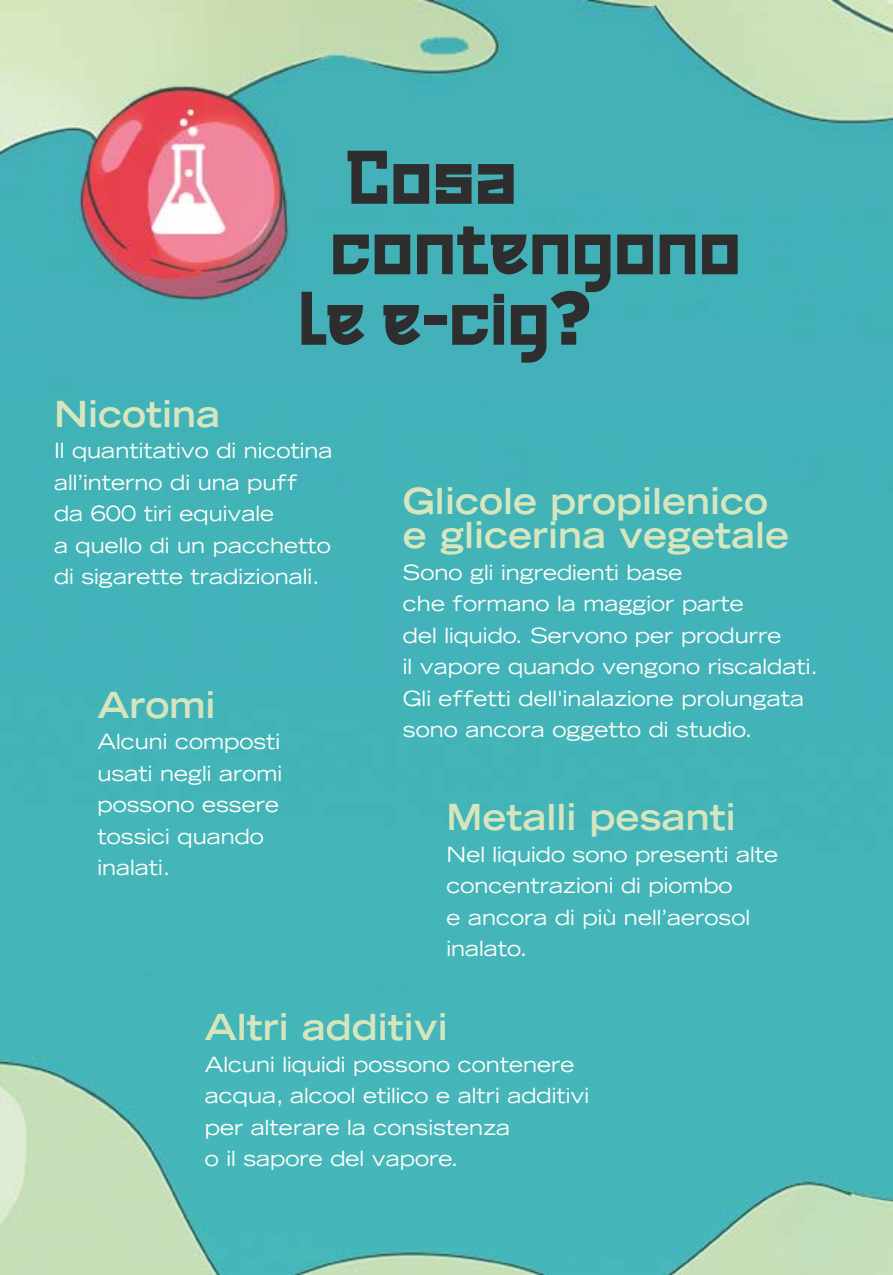
<style>
.page{position:relative;width:893px;height:1275px;background:#fff}
.page>*{position:absolute;margin:0;border:0;box-sizing:border-box;transform-origin:0 0}
.t1{font:75.75px "OREWA Personal Use";color:#2e2e2e}
.t2{font:700 expanded 36px/34.5px "Trade Gothic LT Std";color:#d6e6bf}
.t3{font:700 expanded 36px "Trade Gothic LT Std";color:#d5e5be}
.t4{font:700 expanded 36px "Trade Gothic LT Std";color:#d7e6bf}
.t5{font:expanded 21px/31.5px "Trade Gothic LT Std";color:#fffffa}
.s1{font-family:"Gotham";font-weight:900}
</style>
<div class="page">
<img style="left:0;top:0;width:892px;height:1275px">
<h1 class="t1" style="left:346px;top:117px;width:173px">Cosa</h1>
<h1 class="t1" style="left:330px;top:187px;width:413px">contengono</h1>
<h1 class="t1" style="left:298px;top:258px;width:294px">le e-cig<span class="s1">?</span></h1>
<h2 class="t4" style="left:54px;top:390px;width:167px">Nicotina</h2>
<p class="t5" style="left:54px;top:434px;width:280px">Il quantitativo di nicotina all’interno di una puff<br>da 600 tiri equivale<br>a quello di un pacchetto di sigarette tradizionali.</p>
<h2 class="t3" style="left:98px;top:681px;width:119px">Aromi</h2>
<p class="t5" style="left:98px;top:725px;width:186px">Alcuni composti usati negli aromi possono essere tossici quando inalati.</p>
<h2 class="t2" style="left:403px;top:483px;width:388px">Glicole propilenico e glicerina vegetale</h2>
<p class="t5" style="left:403px;top:556px;width:416px">Sono gli ingredienti base<br>che formano la maggior parte<br>del liquido. Servono per produrre<br>il vapore quando vengono riscaldati.<br>Gli effetti dell'inalazione prolungata sono ancora oggetto di studio.</p>
<h2 class="t3" style="left:446px;top:794px;width:291px">Metalli pesanti</h2>
<p class="t5" style="left:446px;top:838px;width:333px">Nel liquido sono presenti alte concentrazioni di piombo<br>e ancora di più nell’aerosol inalato.</p>
<h2 class="t3" style="left:205px;top:1004px;width:244px">Altri additivi</h2>
<p class="t5" style="left:205px;top:1048px;width:386px">Alcuni liquidi possono contenere acqua, alcool etilico e altri additivi per alterare la consistenza<br>o il sapore del vapore.</p>
</div>
